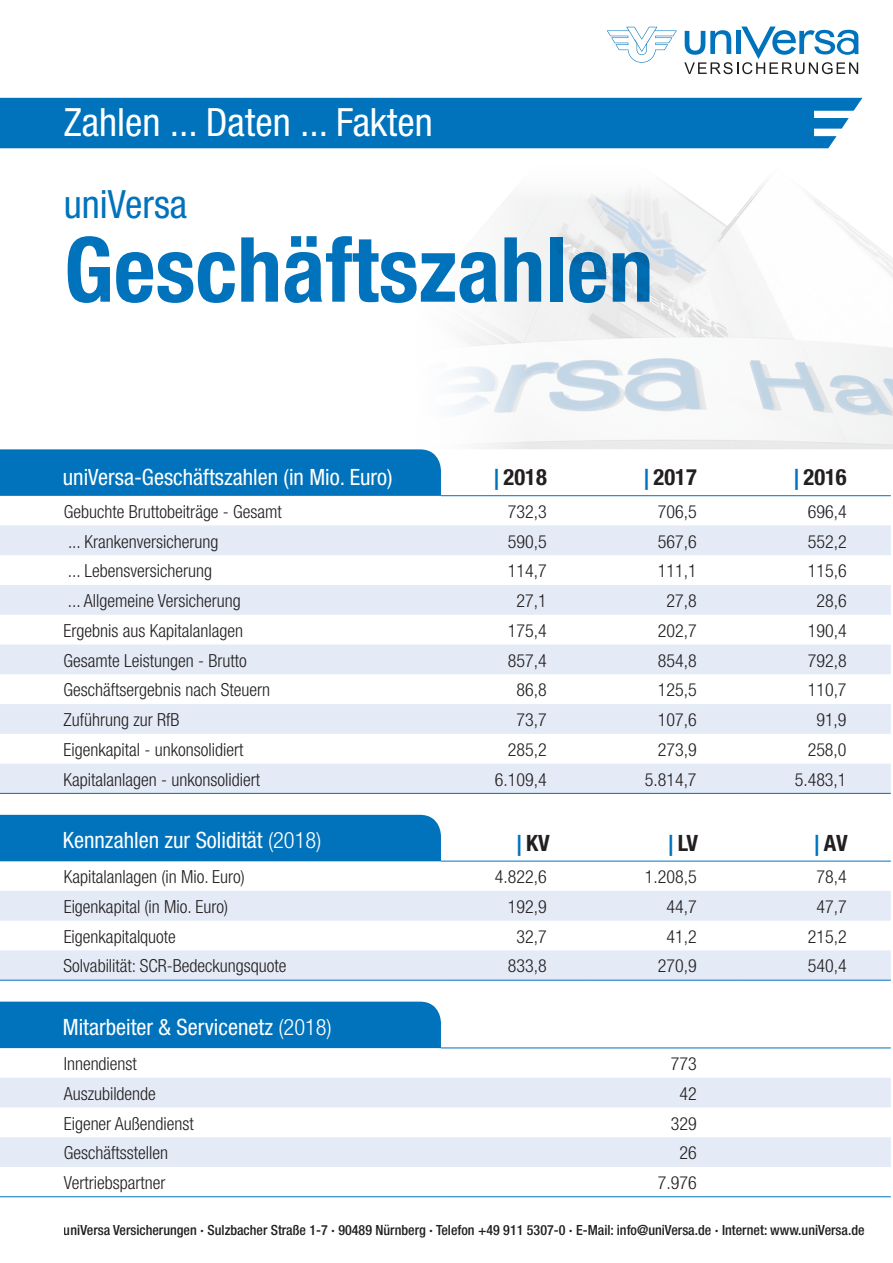
<style>
.page{position:relative;width:893px;height:1263px;background:#fff}
.page>*{position:absolute;margin:0;border:0;box-sizing:border-box;transform-origin:0 0}
.t1{font:700 condensed 90px "Helvetica Neue";color:#0073bc}
.t2{font:condensed 39px "Helvetica Neue";color:#fff}
.t3{font:condensed 39px "Helvetica Neue";color:#0073bc}
.t4{font:condensed 22.5px "Helvetica Neue";color:#fff}
.t5{font:700 condensed 22.5px "Helvetica Neue";color:#231f20}
.t6{font:300 condensed 18px "Helvetica Neue";color:#231f20}
.t7{font:500 condensed 14.1px "Helvetica Neue";color:#231f20}
.s1{font-family:"Arial";font-stretch:normal;color:#0073bc}
.s2{font-weight:300}
.s3{font-weight:700;font-stretch:normal}
</style>
<div class="page">
<img style="left:453px;top:180px;width:440px;height:269px">
<div style="left:0;top:98px;width:862px;height:50px;background:#0073bc"></div>
<svg style="left:0;top:525px;width:891px;height:268px;fill:#e4ebf6"></svg>
<hr style="left:441px;top:495px;width:150px;height:1px;background:#0073bc">
<hr style="left:591px;top:495px;width:150px;height:1px;background:#0073bc">
<hr style="left:741px;top:495px;width:150px;height:1px;background:#0073bc">
<hr style="left:0;top:793px;width:441px;height:1px;background:#0073bc">
<hr style="left:441px;top:793px;width:150px;height:1px;background:#0073bc">
<hr style="left:591px;top:793px;width:150px;height:1px;background:#0073bc">
<hr style="left:741px;top:793px;width:150px;height:1px;background:#0073bc">
<div style="left:0;top:449px;width:441px;height:47px;background:#0073bc"></div>
<svg style="left:0;top:891px;width:891px;height:89px;fill:#e4ebf6"></svg>
<hr style="left:441px;top:861px;width:150px;height:1px;background:#0073bc">
<hr style="left:591px;top:861px;width:150px;height:1px;background:#0073bc">
<hr style="left:741px;top:861px;width:150px;height:1px;background:#0073bc">
<hr style="left:0;top:980px;width:441px;height:1px;background:#0073bc">
<hr style="left:441px;top:980px;width:150px;height:1px;background:#0073bc">
<hr style="left:591px;top:980px;width:150px;height:1px;background:#0073bc">
<hr style="left:741px;top:980px;width:150px;height:1px;background:#0073bc">
<div style="left:0;top:815px;width:441px;height:46px;background:#0073bc"></div>
<svg style="left:0;top:1078px;width:891px;height:89px;fill:#e4ebf6"></svg>
<hr style="left:441px;top:1048px;width:450px;height:1px;background:#0073bc">
<hr style="left:0;top:1196px;width:441px;height:1px;background:#0073bc">
<hr style="left:441px;top:1196px;width:450px;height:1px;background:#0073bc">
<div style="left:0;top:1002px;width:441px;height:46px;background:#0073bc"></div>
<svg style="left:684px;top:27px;width:174px;height:47px"></svg>
<svg style="left:607px;top:27px;width:70px;height:36px"></svg>
<h2 class="t2" style="left:64px;top:100px;width:370px">Zahlen ... Daten ... Fakten</h2>
<h2 class="t3" style="left:64px;top:181px;width:125px">uniVersa</h2>
<h1 class="t1" style="left:64px;top:215px;width:591px">Geschäftszahlen</h1>
<p class="t4" style="left:63px;top:464px;width:331px">uniVersa-Geschäftszahlen (in Mio. Euro)</p>
<p class="t5" style="left:494px;top:464px;width:55px"><span class="s1">|</span> 2018</p>
<p class="t5" style="left:643px;top:464px;width:55px"><span class="s1">|</span> 2017</p>
<p class="t5" style="left:793px;top:464px;width:55px"><span class="s1">|</span> 2016</p>
<p class="t6" style="left:64px;top:501px;width:220px">Gebuchte Bruttobeiträge - Gesamt</p>
<p class="t6" style="left:508px;top:501px;width:40px">732,3</p>
<p class="t6" style="left:658px;top:501px;width:40px">706,5</p>
<p class="t6" style="left:808px;top:501px;width:40px">696,4</p>
<p class="t6" style="left:68px;top:531px;width:152px">... Krankenversicherung</p>
<p class="t6" style="left:508px;top:531px;width:40px">590,5</p>
<p class="t6" style="left:658px;top:531px;width:40px">567,6</p>
<p class="t6" style="left:808px;top:531px;width:40px">552,2</p>
<p class="t6" style="left:68px;top:561px;width:146px">... Lebensversicherung</p>
<p class="t6" style="left:508px;top:561px;width:40px">114,7</p>
<p class="t6" style="left:658px;top:561px;width:40px">111,1</p>
<p class="t6" style="left:808px;top:561px;width:40px">115,6</p>
<p class="t6" style="left:68px;top:590px;width:174px">... Allgemeine Versicherung</p>
<p class="t6" style="left:516px;top:590px;width:32px">27,1</p>
<p class="t6" style="left:666px;top:590px;width:32px">27,8</p>
<p class="t6" style="left:816px;top:590px;width:32px">28,6</p>
<p class="t6" style="left:64px;top:620px;width:181px">Ergebnis aus Kapitalanlagen</p>
<p class="t6" style="left:508px;top:620px;width:40px">175,4</p>
<p class="t6" style="left:658px;top:620px;width:40px">202,7</p>
<p class="t6" style="left:808px;top:620px;width:40px">190,4</p>
<p class="t6" style="left:64px;top:650px;width:185px">Gesamte Leistungen - Brutto</p>
<p class="t6" style="left:508px;top:650px;width:40px">857,4</p>
<p class="t6" style="left:658px;top:650px;width:40px">854,8</p>
<p class="t6" style="left:808px;top:650px;width:40px">792,8</p>
<p class="t6" style="left:64px;top:680px;width:208px">Geschäftsergebnis nach Steuern</p>
<p class="t6" style="left:516px;top:680px;width:32px">86,8</p>
<p class="t6" style="left:658px;top:680px;width:40px">125,5</p>
<p class="t6" style="left:808px;top:680px;width:40px">110,7</p>
<p class="t6" style="left:64px;top:709px;width:117px">Zuführung zur RfB</p>
<p class="t6" style="left:516px;top:709px;width:32px">73,7</p>
<p class="t6" style="left:658px;top:709px;width:40px">107,6</p>
<p class="t6" style="left:816px;top:709px;width:32px">91,9</p>
<p class="t6" style="left:64px;top:739px;width:181px">Eigenkapital - unkonsolidiert</p>
<p class="t6" style="left:508px;top:739px;width:40px">285,2</p>
<p class="t6" style="left:658px;top:739px;width:40px">273,9</p>
<p class="t6" style="left:808px;top:739px;width:40px">258,0</p>
<p class="t6" style="left:64px;top:769px;width:198px">Kapitalanlagen - unkonsolidiert</p>
<p class="t6" style="left:495px;top:769px;width:53px">6.109,4</p>
<p class="t6" style="left:645px;top:769px;width:53px">5.814,7</p>
<p class="t6" style="left:795px;top:769px;width:53px">5.483,1</p>
<p class="t4" style="left:63px;top:827px;width:260px">Kennzahlen zur Solidität <span class="s2">(2018)</span></p>
<p class="t5" style="left:516px;top:829px;width:35px"><span class="s1">|</span>KV</p>
<p class="t5" style="left:668px;top:829px;width:32px"><span class="s1">|</span> LV</p>
<p class="t5" style="left:814px;top:829px;width:36px"><span class="s1">|</span>AV</p>
<p class="t6" style="left:64px;top:866px;width:183px">Kapitalanlagen (in Mio. Euro)</p>
<p class="t6" style="left:495px;top:866px;width:53px">4.822,6</p>
<p class="t6" style="left:645px;top:866px;width:53px">1.208,5</p>
<p class="t6" style="left:816px;top:866px;width:32px">78,4</p>
<p class="t6" style="left:64px;top:896px;width:166px">Eigenkapital (in Mio. Euro)</p>
<p class="t6" style="left:508px;top:896px;width:40px">192,9</p>
<p class="t6" style="left:666px;top:896px;width:32px">44,7</p>
<p class="t6" style="left:816px;top:896px;width:32px">47,7</p>
<p class="t6" style="left:64px;top:926px;width:114px">Eigenkapitalquote</p>
<p class="t6" style="left:517px;top:926px;width:32px">32,7</p>
<p class="t6" style="left:666px;top:926px;width:32px">41,2</p>
<p class="t6" style="left:808px;top:926px;width:40px">215,2</p>
<p class="t6" style="left:64px;top:956px;width:224px">Solvabilität: SCR-Bedeckungsquote</p>
<p class="t6" style="left:508px;top:956px;width:40px">833,8</p>
<p class="t6" style="left:658px;top:956px;width:40px">270,9</p>
<p class="t6" style="left:808px;top:956px;width:40px">540,4</p>
<p class="t4" style="left:63px;top:1014px;width:270px">Mitarbeiter &amp; Servicenetz <span class="s2">(2018)</span></p>
<p class="t6" style="left:64px;top:1053px;width:75px">Innendienst</p>
<p class="t6" style="left:671px;top:1053px;width:27px">773</p>
<p class="t6" style="left:64px;top:1083px;width:94px">Auszubildende</p>
<p class="t6" style="left:679px;top:1083px;width:19px">42</p>
<p class="t6" style="left:64px;top:1113px;width:132px">Eigener Außendienst</p>
<p class="t6" style="left:671px;top:1113px;width:27px">329</p>
<p class="t6" style="left:64px;top:1142px;width:106px">Geschäftsstellen</p>
<p class="t6" style="left:679px;top:1142px;width:19px">26</p>
<p class="t6" style="left:64px;top:1172px;width:103px">Vertriebspartner</p>
<p class="t6" style="left:658px;top:1172px;width:40px">7.976</p>
<p class="t7" style="left:64px;top:1221px;width:802px">uniVersa Versicherungen <span class="s3">·</span> Sulzbacher Straße 1-7 <span class="s3">·</span> 90489 Nürnberg <span class="s3">·</span> Telefon +49 911 5307-0 <span class="s3">·</span> E-Mail: info@uniVersa.de <span class="s3">·</span> Internet: www.uniVersa.de</p>
</div>
